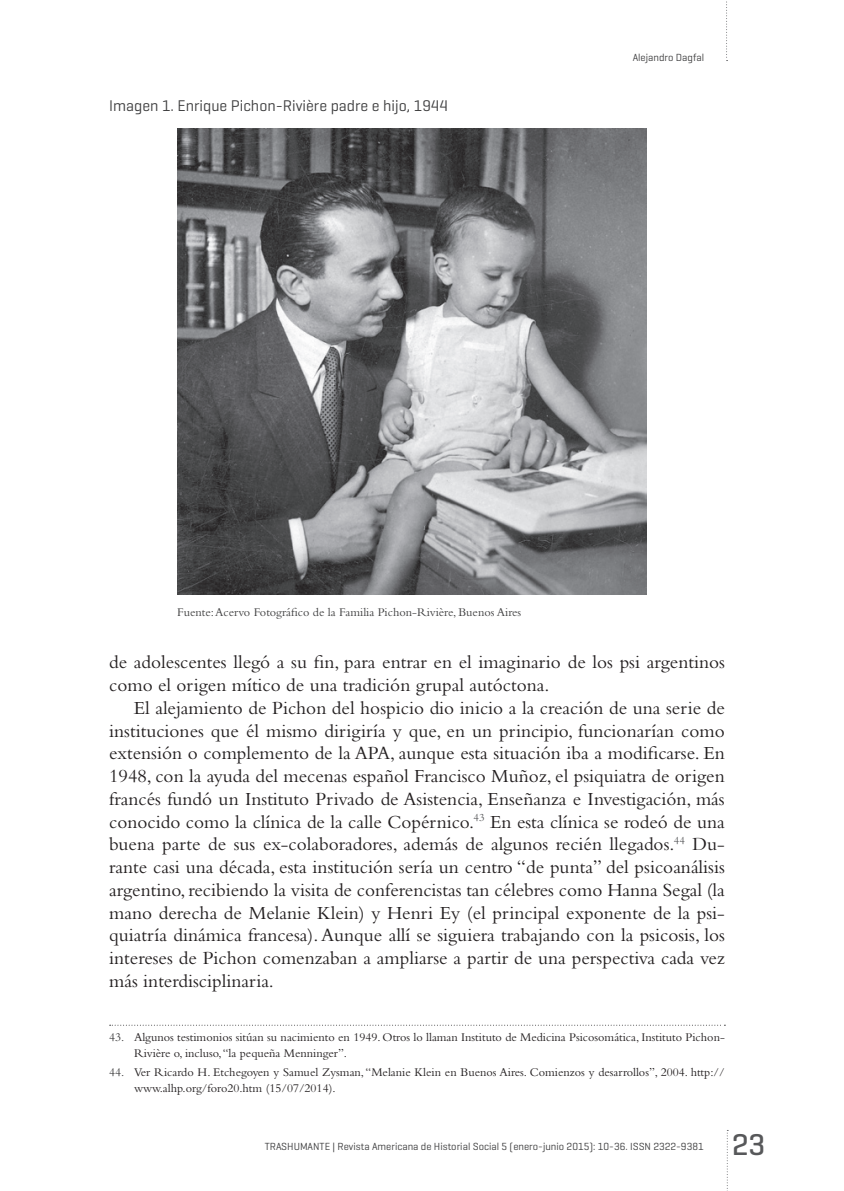
<style>
.page{position:relative;width:844px;height:1191px;background:#fff}
.page>*{position:absolute;margin:0;border:0;box-sizing:border-box;transform-origin:0 0}
.t1{font:500 30.62px "Geogrotesque";color:#57585a}
.t2{font:19.25px/22.8px "Bembo Std";color:#231f20}
.t3{font:15.75px "Geogrotesque";color:#3e3e3f}
.t4{font:12.25px/15.8px "Bembo Std";color:#231f20}
.t5{font:12.25px "Bembo Std";color:#3e3e3f}
.t6{font:10.5px "Geogrotesque";color:#3e3e3f}
.s1{color:#3e3e3f}
</style>
<div class="page">
<svg style="left:726px;top:1130px;width:2px;height:61px"></svg>
<svg style="left:726px;top:1px;width:1px;height:60px"></svg>
<svg style="left:110px;top:1024px;width:615px;height:1px"></svg>
<img style="left:177px;top:129px;width:469px;height:465px">
<p class="t3" style="left:109px;top:96px;width:340px">Imagen 1. Enrique Pichon-Rivière padre e hijo, 1944</p>
<p class="t6" style="left:632px;top:51px;width:73px">Alejandro Dagfal</p>
<p class="t5" style="left:177px;top:605px;width:345px">Fuente: Acervo Fotográfico de la Familia Pichon-Rivière, Buenos Aires</p>
<p class="t2" style="left:109px;top:650px;width:617px">de adolescentes llegó a su fin, para entrar en el imaginario de los psi argentinos como el origen mítico de una tradición grupal autóctona.</p>
<p class="t2" style="left:109px;top:696px;width:617px;text-align:justify;text-indent:25px">El alejamiento de Pichon del hospicio dio inicio a la creación de una serie de instituciones que él mismo dirigiría y que, en un principio, funcionarían como extensión o complemento de la APA, aunque esta situación iba a modificarse. En 1948, con la ayuda del mecenas español Francisco Muñoz, el psiquiatra de origen francés fundó un Instituto Privado de Asistencia, Enseñanza e Investigación, más conocido como la clínica de la calle Copérnico.<sup>43</sup> En esta clínica se rodeó de una buena parte de sus ex-colaboradores, además de algunos recién llegados.<sup>44</sup> Du&shy;rante casi una década, esta institución sería un centro “de punta” del psicoanálisis argentino, recibiendo la visita de conferencistas tan célebres como Hanna Segal (la mano derecha de Melanie Klein) y Henri Ey (el principal exponente de la psi&shy;quiatría dinámica francesa). Aunque allí se siguiera trabajando con la psicosis, los intereses de Pichon comenzaban a ampliarse a partir de una perspectiva cada vez más interdisciplinaria.</p>
<p class="t4" style="left:134px;top:1029px;width:592px;text-indent:-25px"><span class="s1">43.</span> Algunos testimonios sitúan su nacimiento en 1949. Otros lo llaman Instituto de Medicina Psicosomática, Instituto Pichon-<br>Rivière o, incluso, “la pequeña Menninger”.</p>
<p class="t4" style="left:134px;top:1064px;width:592px;text-indent:-25px"><span class="s1">44.</span> Ver Ricardo H. Etchegoyen y Samuel Zysman, “Melanie Klein en Buenos Aires. Comienzos y desarrollos”, 2004. http:// www.alhp.org/foro20.htm (15/07/2014).</p>
<p class="t6" style="left:265px;top:1139px;width:440px">TRASHUMANTE | Revista Americana de Historial Social 5 (enero-junio 2015): 10-36. ISSN 2322-9381</p>
<h1 class="t1" style="left:731px;top:1125px;width:35px">23</h1>
</div>
